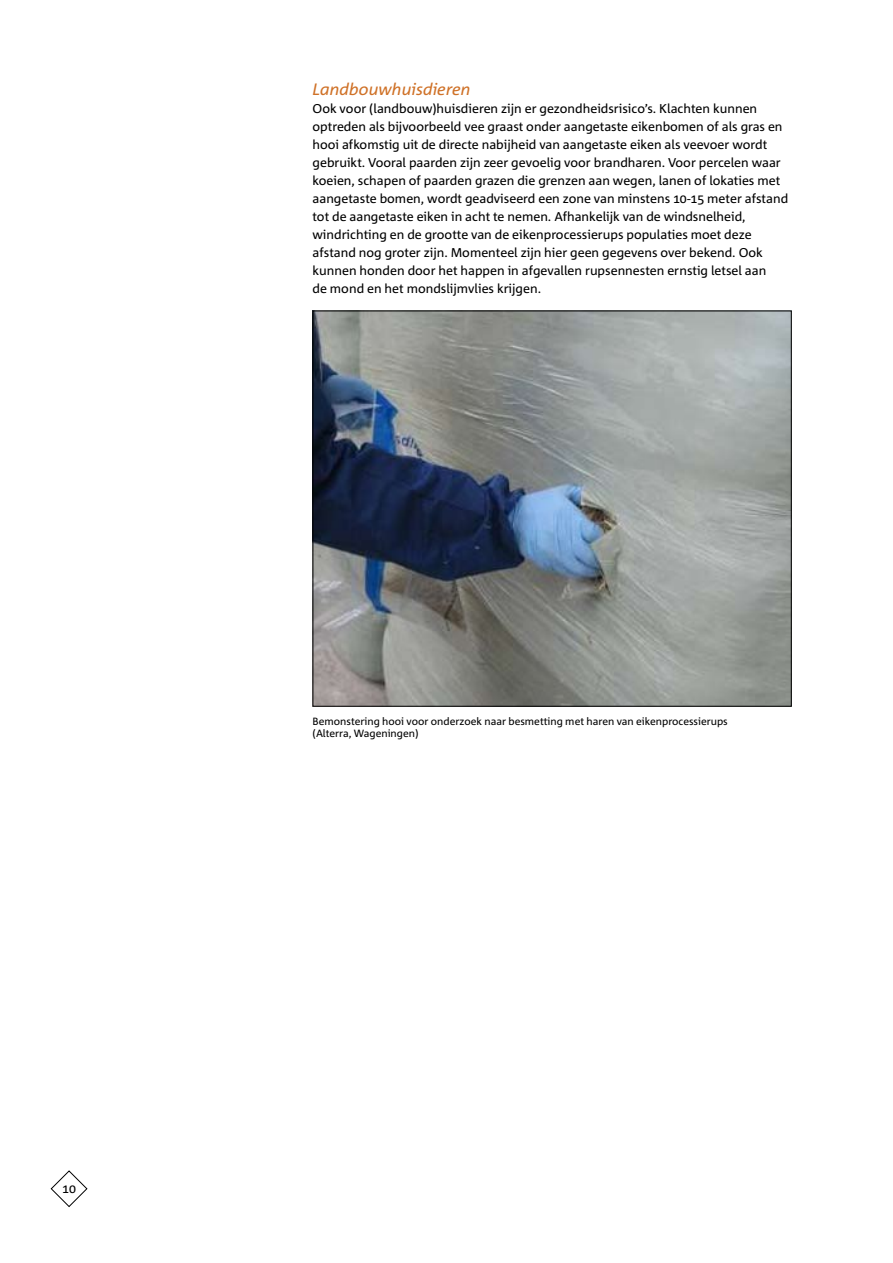
<style>
.page{position:relative;width:893px;height:1263px;background:#fff}
.page>*{position:absolute;margin:0;border:0;box-sizing:border-box;transform-origin:0 0}
.t1{font:16.5px "Agrofont Normaal Cursief";color:#cf7127}
.t2{font:12.75px/18px "Agrofont Normaal";color:#000}
.t3{font:10.5px/12px "Agrofont Normaal";color:#000}
</style>
<div class="page">
<svg style="left:51px;top:1170px;width:36px;height:37px"></svg>
<img style="left:315px;top:313px;width:475px;height:392px">
<p class="t2" style="left:62px;top:1179px;width:15px">10</p>
<p class="t1" style="left:313px;top:80px;width:159px">Landbouwhuisdieren</p>
<p class="t2" style="left:313px;top:99px;width:477px">Ook voor (landbouw)huisdieren zijn er gezondheidsrisico’s. Klachten kunnen optreden als bijvoorbeeld vee graast onder aangetaste eikenbomen of als gras en hooi afkomstig uit de directe nabijheid van aangetaste eiken als veevoer wordt gebruikt. Vooral paarden zijn zeer gevoelig voor brandharen. Voor percelen waar koeien, schapen of paarden grazen die grenzen aan wegen, lanen of lokaties met aangetaste bomen, wordt geadviseerd een zone van minstens 10-15 meter afstand tot de aangetaste eiken in acht te nemen. Afhankelijk van de windsnelheid, windrichting en de grootte van de eikenprocessierups populaties moet deze afstand nog groter zijn. Momenteel zijn hier geen gegevens over bekend. Ook kunnen honden door het happen in afgevallen rupsennesten ernstig letsel aan<br>de mond en het mondslijmvlies krijgen.</p>
<p class="t3" style="left:313px;top:715px;width:417px">Bemonstering hooi voor onderzoek naar besmetting met haren van eikenprocessierups (Alterra, Wageningen)</p>
</div>
